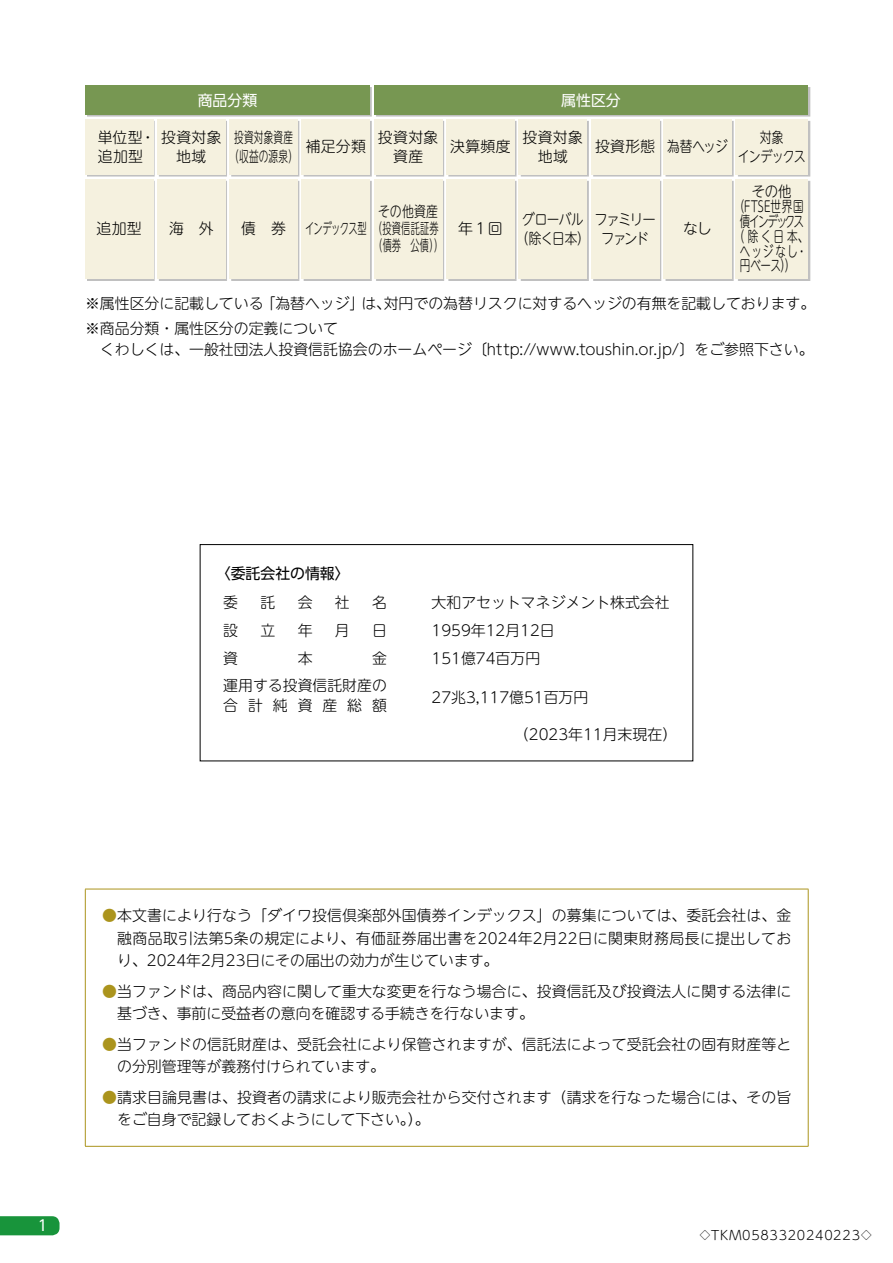
<style>
.page{position:relative;width:893px;height:1263px;background:#fff}
.page>*{position:absolute;margin:0;border:0;box-sizing:border-box;transform-origin:0 0}
.t1{font:300 14.85px/22.4px "UD Shin M Go Pro";color:#000}
.t2{font:300 14.85px/14.9px "UD Shin M Go Pro";color:#000;text-align:center;scale:.9 1}
.t3{font:300 14.85px "UD Shin M Go Pro";color:#000;scale:.62 1}
.t4{font:300 14.85px/19.2px "UD Shin M Go Pro";letter-spacing:.025em;color:#000;text-align:center;scale:.65 1}
.t5{font:300 14.85px/19.2px "UD Shin M Go Pro";letter-spacing:.025em;color:#000}
.t6{font:300 14.85px/19.2px "UD Shin M Go Pro";letter-spacing:-.035em;color:#000;text-align:center;scale:.85 1}
.t7{font:14.85px "UD Shin Go Pro";color:#fff}
.t8{font:14.85px "UD Shin Go Pro";color:#000}
.t9{font:300 14.85px/19.2px "UD Shin M Go Pro";letter-spacing:-.12em;color:#000;text-align:center;scale:.9 1}
.t10{font:300 14.85px/19.2px "UD Shin M Go Pro";letter-spacing:-.065em;color:#000;text-align:center;scale:.8 1}
.t11{font:300 14.85px "UD Shin M Go Pro";letter-spacing:.665em;color:#000}
.t12{font:300 14.85px "UD Shin M Go Pro";color:#000;scale:.8 1}
.t13{font:300 12.75px "UD Shin M Go Pro";letter-spacing:.055em;color:#000}
.s1{color:#ab941d}
.s2{font-size:10.5px}
</style>
<div class="page">
<svg style="left:0;top:1216px;width:60px;height:19px"></svg>
<div style="left:200px;top:544px;width:493px;height:217px;border:1px solid #000"></div>
<hr style="left:85px;top:889px;width:723px;height:1px;background:#ab941d">
<hr style="left:85px;top:889px;width:1px;height:257px;background:#ab941d">
<hr style="left:808px;top:889px;width:1px;height:257px;background:#ab941d">
<hr style="left:85px;top:1146px;width:723px;height:1px;background:#ab941d">
<div style="left:87px;top:87px;width:723px;height:194px;background:#000;opacity:.25"></div>
<div style="left:374px;top:85px;width:434px;height:30px;background:#779752"></div>
<div style="left:85px;top:85px;width:285px;height:30px;background:#779752"></div>
<div style="left:85px;top:119px;width:68px;height:55px;background:#f5f1df"></div>
<div style="left:230px;top:119px;width:68px;height:55px;background:#f5f1df"></div>
<div style="left:157px;top:119px;width:68px;height:55px;background:#f5f1df"></div>
<div style="left:302px;top:119px;width:68px;height:55px;background:#f5f1df"></div>
<div style="left:374px;top:119px;width:68px;height:55px;background:#f5f1df"></div>
<div style="left:446px;top:119px;width:68px;height:55px;background:#f5f1df"></div>
<div style="left:519px;top:119px;width:68px;height:55px;background:#f5f1df"></div>
<div style="left:591px;top:119px;width:68px;height:55px;background:#f5f1df"></div>
<div style="left:663px;top:119px;width:68px;height:55px;background:#f5f1df"></div>
<div style="left:736px;top:119px;width:72px;height:55px;background:#f5f1df"></div>
<div style="left:85px;top:179px;width:68px;height:100px;background:#f5f1df"></div>
<div style="left:230px;top:179px;width:68px;height:100px;background:#f5f1df"></div>
<div style="left:157px;top:179px;width:68px;height:100px;background:#f5f1df"></div>
<div style="left:302px;top:179px;width:68px;height:100px;background:#f5f1df"></div>
<div style="left:374px;top:179px;width:68px;height:100px;background:#f5f1df"></div>
<div style="left:446px;top:179px;width:68px;height:100px;background:#f5f1df"></div>
<div style="left:519px;top:179px;width:68px;height:100px;background:#f5f1df"></div>
<div style="left:591px;top:179px;width:68px;height:100px;background:#f5f1df"></div>
<div style="left:663px;top:179px;width:68px;height:100px;background:#f5f1df"></div>
<div style="left:736px;top:179px;width:72px;height:100px;background:#f5f1df"></div>
<p class="t7" style="left:198px;top:88px;width:61px">商品分類</p>
<p class="t7" style="left:561px;top:88px;width:61px">属性区分</p>
<p class="t5" style="left:98px;top:127px;width:125px">単位型・投資対象追加型</p>
<p class="t4" style="left:229px;top:127px;width:107px">投資対象資産（収益の源泉）</p>
<p class="t1" style="left:306px;top:135px;width:62px">補足分類</p>
<p class="t1" style="left:378px;top:127px;width:62px;line-height:19.2px;text-align:center">投資対象資産</p>
<p class="t1" style="left:450px;top:135px;width:62px">決算頻度</p>
<p class="t1" style="left:522px;top:127px;width:62px;line-height:19.2px;text-align:center">投資対象地域</p>
<p class="t1" style="left:595px;top:135px;width:134px">投資形態 為替ヘッジ</p>
<p class="t10" style="left:738px;top:127px;width:86px">対象<br>インデックス</p>
<p class="t1" style="left:176px;top:144px;width:32px">地域</p>
<p class="t12" style="left:378px;top:200px;width:76px">その他資産</p>
<p class="t3" style="left:373px;top:234px;width:114px">（債券　公債））</p>
<p class="t1" style="left:96px;top:217px;width:47px">追加型</p>
<p class="t1" style="left:169px;top:217px;width:46px">海　外</p>
<p class="t1" style="left:241px;top:217px;width:46px">債　券</p>
<p class="t3" style="left:305px;top:217px;width:217px">インデックス型 （投資信託証券</p>
<p class="t1" style="left:458px;top:217px;width:46px">年１回</p>
<p class="t6" style="left:516px;top:209px;width:88px">グローバル（除く日本）</p>
<p class="t9" style="left:594px;top:209px;width:70px">ファミリーファンド</p>
<p class="t1" style="left:683px;top:217px;width:30px">なし</p>
<p class="t2" style="left:734px;top:183px;width:84px">その他（FTSE世界国債インデックス（除く日本、ヘッジなし・円ベース））</p>
<p class="t1" style="left:85px;top:289px;width:732px;line-height:25.5px">※属性区分に記載している「為替ヘッジ」は、対円での為替リスクに対するヘッジの有無を記載しております。※商品分類・属性区分の定義について</p>
<p class="t1" style="left:85px;top:338px;width:730px">　くわしくは、一般社団法人投資信託協会のホームページ〔http://www.toushin.or.jp/〕をご参照下さい。</p>
<p class="t8" style="left:216px;top:561px;width:135px">〈委託会社の情報〉</p>
<p class="t1" style="left:223px;top:591px;width:16px">委</p>
<p class="t1" style="left:260px;top:591px;width:16px">託</p>
<p class="t1" style="left:298px;top:591px;width:16px">会</p>
<p class="t1" style="left:335px;top:591px;width:16px">社</p>
<p class="t1" style="left:372px;top:591px;width:16px">名</p>
<p class="t1" style="left:223px;top:618px;width:16px">設</p>
<p class="t1" style="left:260px;top:618px;width:16px">立</p>
<p class="t1" style="left:298px;top:618px;width:16px">年</p>
<p class="t1" style="left:335px;top:618px;width:16px">月</p>
<p class="t1" style="left:372px;top:618px;width:16px">日</p>
<p class="t1" style="left:223px;top:646px;width:16px">資</p>
<p class="t1" style="left:298px;top:646px;width:16px">本</p>
<p class="t1" style="left:223px;top:643px;width:165px;line-height:27.6px;text-align:right">金<br>運用する投資信託財産の</p>
<p class="t11" style="left:223px;top:693px;width:165px">合計純資産総額</p>
<p class="t1" style="left:432px;top:588px;width:240px;line-height:27.6px">大和アセットマネジメント株式会社<br>1959年12月12日<br>151億74百万円</p>
<p class="t1" style="left:432px;top:685px;width:158px">27兆3,117億51百万円</p>
<p class="t1" style="left:514px;top:723px;width:165px">（2023年11月末現在）</p>
<p class="t7" style="left:38px;top:1214px;width:11px">1</p>
<p class="t1" style="left:117px;top:904px;width:676px;text-align:justify;text-indent:-15px"><span class="s1">●</span>本文書により行なう「ダイワ投信倶楽部外国債券インデックス」の募集については、委託会社は、金融商品取引法第5条の規定により、有価証券届出書を2024年2月22日に関東財務局長に提出しており、2024年2月23日にその届出の効力が生じています。</p>
<p class="t1" style="left:117px;top:979px;width:676px;text-indent:-15px"><span class="s1">●</span>当ファンドは、商品内容に関して重大な変更を行なう場合に、投資信託及び投資法人に関する法律に基づき、事前に受益者の意向を確認する手続きを行ないます。</p>
<p class="t1" style="left:117px;top:1032px;width:676px;text-indent:-15px"><span class="s1">●</span>当ファンドの信託財産は、受託会社により保管されますが、信託法によって受託会社の固有財産等との分別管理等が義務付けられています。</p>
<p class="t1" style="left:117px;top:1085px;width:676px;text-indent:-15px"><span class="s1">●</span>請求目論見書は、投資者の請求により販売会社から交付されます（請求を行なった場合には、その旨をご自身で記録しておくようにして下さい。）。</p>
<p class="t13" style="left:700px;top:1225px;width:174px"><span class="s2">◇</span>TKM0583320240223<span class="s2">◇</span></p>
</div>
